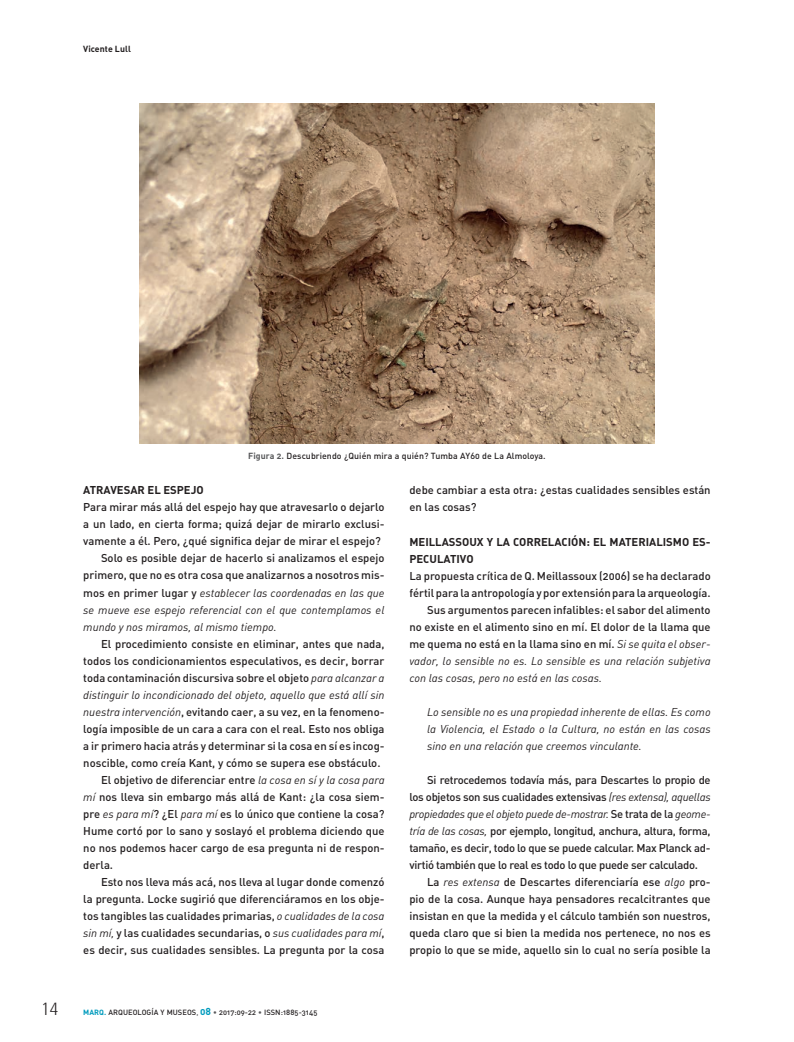
<style>
.page{position:relative;width:794px;height:1042px;background:#fff}
.page>*{position:absolute;margin:0;border:0;box-sizing:border-box;transform-origin:0 0}
.t1{font:300 condensed 17.5px "Frutiger 47";color:#231f20}
.t2{font:11.25px/17px "DIN Medium Alternate";color:#231f20;text-align:justify}
.t3{font:11.25px/17px "DIN Regular Italic Alt";color:#231f20;text-align:justify}
.t4{font:11.25px/17px "DIN Medium Alternate";letter-spacing:-.025em;color:#231f20;text-align:right}
.t5{font:11.25px "DIN Bold Alternate";color:#231f20}
.t6{font:11.25px "DIN Regular Italic Alt";letter-spacing:-.025em;color:#231f20}
.t7{font:8.75px "DIN Medium Alternate";letter-spacing:.005em;color:#231f20}
.t8{font:8.75px "DIN Bold Alternate";letter-spacing:.005em;color:#231f20}
.t9{font:7.5px "DIN Medium Alternate";letter-spacing:.005em;color:#231f20}
.s1{font-family:"DIN Bold Alternate";color:#57585a}
.s2{font-family:"DIN Medium Alternate"}
.s3{font-family:"DIN Regular Italic Alt"}
.s4{font-family:"DIN Bold Alternate";color:#009bbd}
.s5{color:#57585a}
.s6{font-family:"DIN Bold Alternate";font-size:10px;color:#009bbd}
</style>
<div class="page">
<img style="left:140px;top:103px;width:514px;height:340px">
<p class="t8" style="left:83px;top:43px;width:49px">VICENTE LULL</p>
<p class="t7" style="left:248px;top:450px;width:299px"><span class="s1">FIGURA 2.</span> Descubriendo ¿Quién mira a quién? Tumba AY60 de La Almoloya.</p>
<p class="t5" style="left:83px;top:483px;width:122px">ATRAVESAR EL ESPEJO</p>
<p class="t2" style="left:83px;top:498px;width:303px">Para mirar más allá del espejo hay que atravesarlo o dejarlo</p>
<p class="t2" style="left:83px;top:515px;width:303px">a un lado, en cierta forma; quizá dejar de mirarlo exclusi-</p>
<p class="t2" style="left:83px;top:532px;width:299px">vamente a él. Pero, ¿qué significa dejar de mirar el espejo?</p>
<p class="t2" style="left:101px;top:549px;width:285px">Solo es posible dejar de hacerlo si analizamos el espejo</p>
<p class="t2" style="left:83px;top:566px;width:303px">primero, que no es otra cosa que analizarnos a nosotros mis-</p>
<p class="t3" style="left:83px;top:584px;width:303px"><span class="s2">mos en primer lugar y</span> establecer las coordenadas en las que se mueve ese espejo referencial con el que contemplamos el mundo y nos miramos, al mismo tiempo.</p>
<p class="t2" style="left:83px;top:634px;width:303px;text-indent:18px">El procedimiento consiste en eliminar, antes que nada, todos los condicionamientos especulativos, es decir, borrar toda contaminación discursiva sobre el objeto <span class="s3">para alcanzar a</span></p>
<p class="t3" style="left:83px;top:686px;width:303px">distinguir lo incondicionado del objeto, aquello que está allí sin</p>
<p class="t2" style="left:83px;top:702px;width:303px"><span class="s3">nuestra intervención</span>, evitando caer, a su vez, en la fenomeno-</p>
<p class="t2" style="left:83px;top:719px;width:303px">logía imposible de un cara a cara con el real. Esto nos obliga</p>
<p class="t2" style="left:83px;top:737px;width:303px">a ir primero hacia atrás y determinar si la cosa en sí es incog-</p>
<p class="t2" style="left:83px;top:754px;width:299px">noscible, como creía Kant, y cómo se supera ese obstáculo.</p>
<p class="t2" style="left:101px;top:771px;width:285px">El objetivo de diferenciar entre <span class="s3">la cosa en sí y la cosa para</span></p>
<p class="t2" style="left:83px;top:788px;width:303px"><span class="s3">mí</span> nos lleva sin embargo más allá de Kant: ¿la cosa siem-</p>
<p class="t2" style="left:83px;top:805px;width:303px">pre <span class="s3">es para mí</span>? ¿El <span class="s3">para mí</span> es lo único que contiene la cosa?</p>
<p class="t2" style="left:83px;top:822px;width:303px">Hume cortó por lo sano y soslayó el problema diciendo que</p>
<p class="t2" style="left:83px;top:839px;width:303px">no nos podemos hacer cargo de esa pregunta ni de respon-</p>
<p class="t2" style="left:83px;top:856px;width:31px">derla.</p>
<p class="t2" style="left:101px;top:873px;width:285px">Esto nos lleva más acá, nos lleva al lugar donde comenzó</p>
<p class="t2" style="left:83px;top:890px;width:303px">la pregunta. Locke sugirió que diferenciáramos en los obje-</p>
<p class="t2" style="left:83px;top:907px;width:303px">tos tangibles las cualidades primarias, <span class="s3">o cualidades de la cosa</span></p>
<p class="t2" style="left:83px;top:924px;width:303px"><span class="s3">sin mí,</span> y las cualidades secundarias, o <span class="s3">sus cualidades para mí</span>,</p>
<p class="t2" style="left:83px;top:941px;width:303px">es decir, sus cualidades sensibles. La pregunta por la cosa</p>
<h1 class="t1" style="left:41px;top:999px;width:18px">14</h1>
<p class="t9" style="left:83px;top:1007px;width:235px"><span class="s4">MARQ.</span> ARQUEOLOGÍA Y MUSEOS<span class="s5">,</span> <span class="s6">08</span> <span class="s5">•</span> 2017:09-22 <span class="s5">•</span> ISSN:1885-3145</p>
<p class="t2" style="left:409px;top:481px;width:303px">debe cambiar a esta otra: ¿estas cualidades sensibles están en las cosas?</p>
<p class="t5" style="left:409px;top:534px;width:27px">MEILLASSOU</p>
<p class="t5" style="left:477px;top:534px;width:44px">X YLA CORRELAC</p>
<p class="t5" style="left:568px;top:534px;width:50px">IÓN: EL MATER</p>
<p class="t5" style="left:646px;top:534px;width:29px">IALISMO</p>
<p class="t5" style="left:692px;top:534px;width:20px">ES -</p>
<p class="t5" style="left:409px;top:551px;width:7px">PECULAT</p>
<p class="t5" style="left:456px;top:551px;width:11px">IVO</p>
<p class="t2" style="left:409px;top:566px;width:303px;text-align:right">La propuesta crítica de Q. Meillassoux (2006) se ha declarado fértil para la antropología y por extensión para la arqueología.<br>Sus argumentos parecen infalibles: el sabor del alimento<br>no existe en el alimento sino en mí. El dolor de la llama que me quema no está en la llama sino en mí. <span class="s3">Si se quita el obser-</span></p>
<p class="t3" style="left:409px;top:652px;width:303px">vador, lo sensible no es. Lo sensible es una relación subjetiva con las cosas, pero no está en las cosas.</p>
<p class="t3" style="left:427px;top:703px;width:285px">Lo sensible no es una propiedad inherente de ellas. Es como la Violencia, el Estado o la Cultura, no están en las cosas sino en una relación que creemos vinculante.</p>
<p class="t4" style="left:409px;top:771px;width:303px">Si retrocedemos todavía más, para Descartes lo propio de<br>los objetos son sus cualidades extensivas <span class="s3">(res extensa), aquellas</span></p>
<p class="t6" style="left:409px;top:806px;width:303px">propiedades que el objeto puede de-mostrar. <span class="s2">Se trata de la</span> geome-</p>
<p class="t2" style="left:409px;top:822px;width:303px"><span class="s3">tría de las cosas,</span> por ejemplo, longitud, anchura, altura, forma, tamaño, es decir, todo lo que se puede calcular. Max Planck ad&shy;virtió también que lo real es todo lo que puede ser calculado.</p>
<p class="t2" style="left:409px;top:873px;width:303px;text-indent:18px">La <span class="s3">res extensa</span> de Descartes diferenciaría ese <span class="s3">algo</span> pro&shy;pio de la cosa. Aunque haya pensadores recalcitrantes que insistan en que la medida y el cálculo también son nuestros, queda claro que si bien la medida nos pertenece, no nos es propio lo que se mide, aquello sin lo cual no sería posible la</p>
</div>
